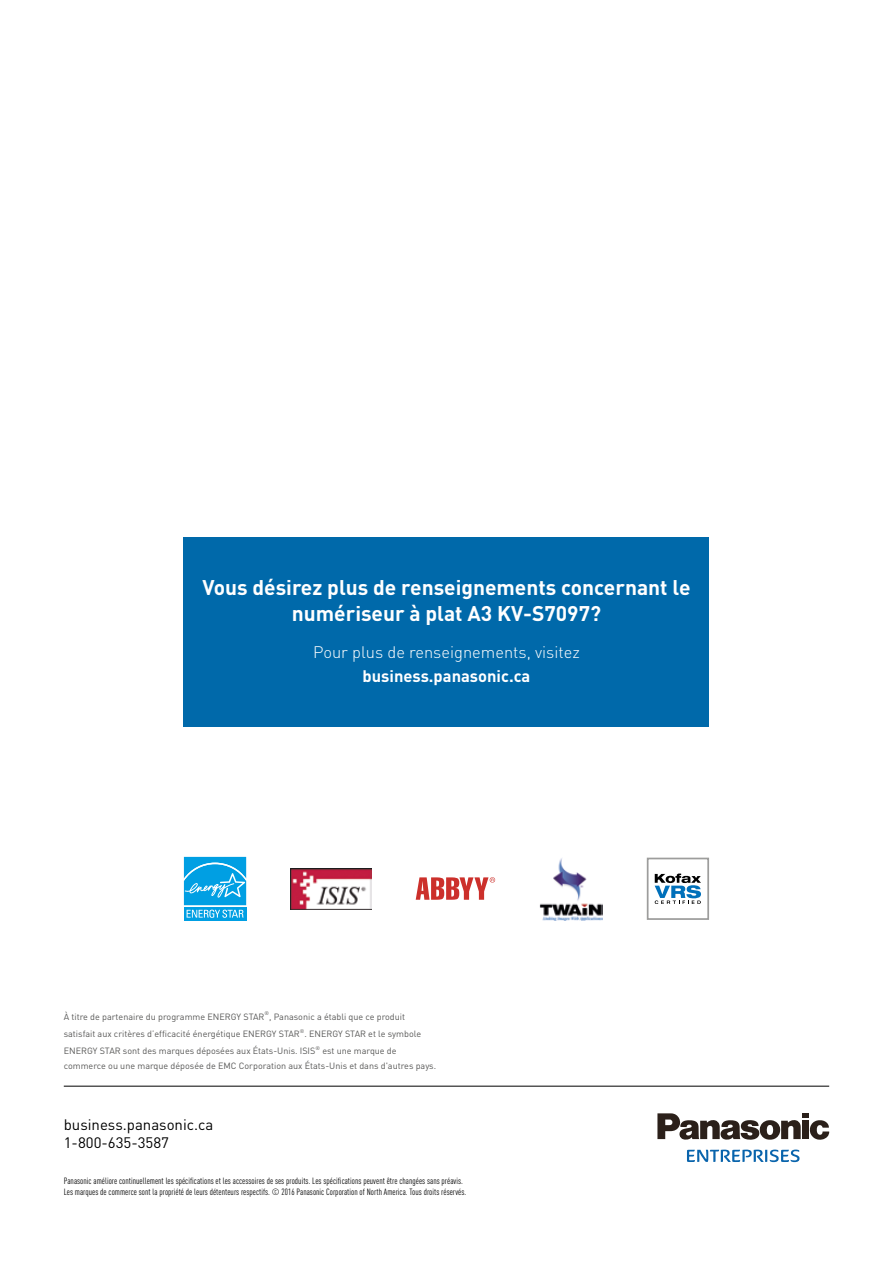
<style>
.page{position:relative;width:893px;height:1263px;background:#fff}
.page>*{position:absolute;margin:0;border:0;box-sizing:border-box;transform-origin:0 0}
.t1{font:700 21px/25.2px "DIN Pro";color:#fff;text-align:center}
.t2{font:300 16.5px "DIN Pro";color:#fff}
.t3{font:700 16.5px "DIN Pro";color:#fff}
.t4{font:15px/18px "DIN Pro";color:#000}
.t5{font:9px/17.2px "DIN Pro";color:#575756}
.t6{font:condensed 9px/10.5px "DIN Pro";letter-spacing:.005em;color:#000}
.t7{font:5.25px "DIN Pro";color:#575756}
</style>
<div class="page">
<div style="left:184px;top:537px;width:525px;height:189px;background:#0069aa"></div>
<div style="left:184px;top:907px;width:62px;height:14px;background:#009fe3"></div>
<svg style="left:184px;top:857px;width:62px;height:61px"></svg>
<div style="left:647px;top:858px;width:62px;height:62px;border:2px solid #9d9d9c"></div>
<svg style="left:655px;top:873px;width:46px;height:31px"></svg>
<img style="left:290px;top:868px;width:81px;height:41px">
<img style="left:539px;top:858px;width:63px;height:62px">
<svg style="left:416px;top:877px;width:79px;height:23px"></svg>
<svg style="left:657px;top:1113px;width:172px;height:27px"></svg>
<svg style="left:687px;top:1149px;width:112px;height:13px"></svg>
<hr style="left:64px;top:1086px;width:765px;height:1px;background:#000">
<h1 class="t1" style="left:202px;top:573px;width:490px">Vous désirez plus de renseignements concernant le numériseur à plat A3 KV-S7097?</h1>
<h2 class="t2" style="left:313px;top:640px;width:268px">Pour plus de renseignements, visitez</h2>
<h2 class="t3" style="left:362px;top:663px;width:169px">business.panasonic.ca</h2>
<p class="t5" style="left:64px;top:1007px;width:202px">À titre de partenaire du programme ENERGY STAR</p>
<p class="t7" style="left:264px;top:1009px;width:6px">®</p>
<p class="t5" style="left:64px;top:1007px;width:343px;text-indent:205px">, Panasonic a établi que ce produit satisfait aux critères d’efficacité énergétique ENERGY STAR</p>
<p class="t7" style="left:300px;top:1027px;width:6px">®</p>
<p class="t5" style="left:64px;top:1024px;width:359px;text-indent:241px">. ENERGY STAR et le symbole<br>ENERGY STAR sont des marques déposées aux États-Unis. ISIS</p>
<p class="t7" style="left:315px;top:1044px;width:6px">®</p>
<p class="t5" style="left:64px;top:1043px;width:374px;line-height:15px;text-indent:259px">est une marque de commerce ou une marque déposée de EMC Corporation aux États-Unis et dans d'autres pays.</p>
<h3 class="t4" style="left:64px;top:1114px;width:151px">business.panasonic.ca<br>1-800-635-3587</h3>
<p class="t6" style="left:64px;top:1175px;width:404px">Panasonic améliore continuellement les spécifications et les accessoires de ses produits. Les spécifications peuvent être changées sans préavis.<br>Les marques de commerce sont la propriété de leurs détenteurs respectifs. © 2016 Panasonic Corporation of North America. Tous droits réservés.</p>
</div>
